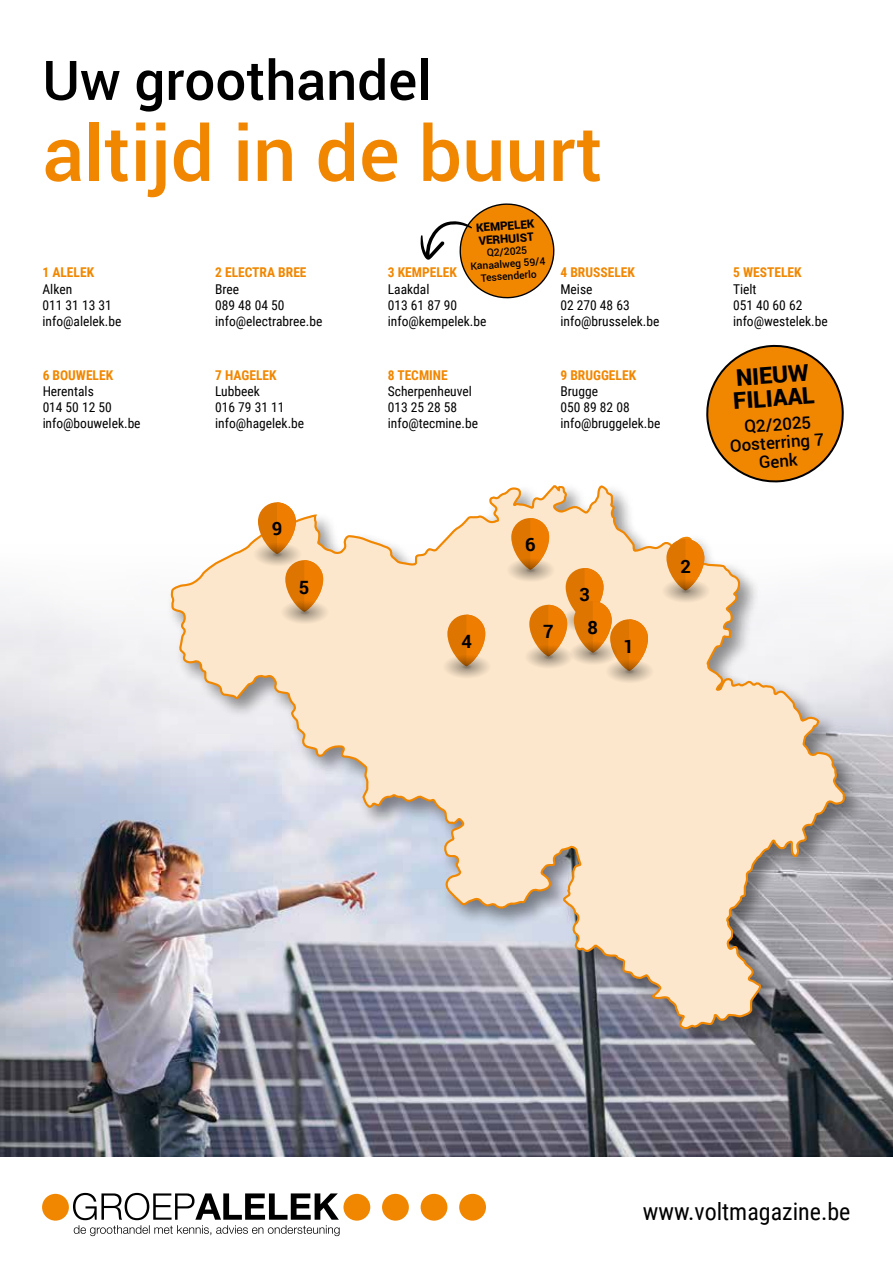
<style>
.page{position:relative;width:893px;height:1263px;background:#fff}
.page>*{position:absolute;margin:0;border:0;box-sizing:border-box;transform-origin:0 0}
.t1{font:500 76.65px "Roboto";color:#f18700}
.t2{font:500 54.75px "Roboto";color:#000}
.t3{font:24px "Roboto Condensed";color:#000}
.t4{font:900 22.95px/23px "Roboto";color:#000}
.t5{font:700 18.3px "Roboto";color:#000}
.t6{font:500 16.95px/18.5px "Roboto";color:#000;text-align:center}
.t7{font:13.5px/16.2px "Roboto Condensed";color:#000}
.t8{font:700 13.5px "Roboto Condensed";color:#f18700}
.t9{font:900 11.55px/12.9px "Roboto";color:#000}
.t10{font:500 10.2px/12.3px "Roboto";color:#000;text-align:center}
</style>
<div class="page">
<img style="left:0;top:592px;width:893px;height:565px">
<div style="left:42px;top:1194px;width:27px;height:26px;background:#f18700;border-radius:50%"></div>
<div style="left:343px;top:1194px;width:27px;height:26px;background:#f18700;border-radius:50%"></div>
<div style="left:382px;top:1194px;width:27px;height:26px;background:#f18700;border-radius:50%"></div>
<div style="left:421px;top:1194px;width:26px;height:26px;background:#f18700;border-radius:50%"></div>
<div style="left:459px;top:1194px;width:27px;height:26px;background:#f18700;border-radius:50%"></div>
<svg style="left:73px;top:1193px;width:267px;height:43px"></svg>
<div style="left:167px;top:481px;width:699px;height:569px;background:#000;opacity:.35"></div>
<svg style="left:169px;top:481px;width:677px;height:550px;background:#ded3ca"></svg>
<svg style="left:439px;top:615px;width:55px;height:65px;background:#eab374"></svg>
<svg style="left:250px;top:502px;width:81px;height:123px;background:#eec28f"></svg>
<svg style="left:503px;top:518px;width:210px;height:166px;background:#f1c99a"></svg>
<svg style="left:420px;top:203px;width:135px;height:96px"></svg>
<svg style="left:703px;top:344px;width:144px;height:145px"></svg>
<h2 class="t2" style="left:43px;top:42px;width:390px">Uw groothandel</h2>
<h1 class="t1" style="left:43px;top:100px;width:562px">altijd in de buurt</h1>
<p class="t8" style="left:43px;top:263px;width:53px">1 ALELEK</p>
<p class="t7" style="left:43px;top:280px;width:80px">Alken<br>011 31 13 31 info@alelek.be</p>
<p class="t8" style="left:43px;top:365px;width:72px">6 BOUWELEK</p>
<p class="t7" style="left:43px;top:382px;width:100px">Herentals<br>014 50 12 50 info@bouwelek.be</p>
<p class="t8" style="left:215px;top:263px;width:93px">2 ELECTRA BREE</p>
<p class="t7" style="left:215px;top:280px;width:109px">Bree<br>089 48 04 50 info@electrabree.be</p>
<p class="t8" style="left:215px;top:365px;width:63px">7 HAGELEK</p>
<p class="t7" style="left:215px;top:382px;width:91px">Lubbeek<br>016 79 31 11 info@hagelek.be</p>
<p class="t9" style="left:476px;top:221px;width:60px;rotate:-4deg">KEMPELEK<br>VERHUIST</p>
<p class="t10" style="left:469px;top:247px;width:77px;rotate:-4deg">Q2/2025<br>Kanaalweg 59/4<br>Tessenderlo</p>
<p class="t8" style="left:388px;top:263px;width:71px">3 KEMPELEK</p>
<p class="t7" style="left:388px;top:280px;width:100px">Laakdal<br>013 61 87 90 info@kempelek.be</p>
<p class="t8" style="left:560px;top:263px;width:76px">4 BRUSSELEK</p>
<p class="t7" style="left:560px;top:280px;width:100px">Meise<br>02 270 48 63 info@brusselek.be</p>
<p class="t8" style="left:388px;top:365px;width:61px">8 TECMINE</p>
<p class="t7" style="left:388px;top:382px;width:92px">Scherpenheuvel<br>013 25 28 58 info@tecmine.be</p>
<p class="t8" style="left:560px;top:365px;width:77px">9 BRUGGELEK</p>
<p class="t7" style="left:560px;top:382px;width:101px">Brugge<br>050 89 82 08 info@bruggelek.be</p>
<h3 class="t5" style="left:272px;top:516px;width:12px">9</h3>
<h3 class="t5" style="left:299px;top:575px;width:12px">5</h3>
<h3 class="t5" style="left:461px;top:628px;width:12px">4</h3>
<h3 class="t5" style="left:525px;top:531px;width:12px">6</h3>
<h3 class="t5" style="left:580px;top:581px;width:12px">3</h3>
<h3 class="t5" style="left:543px;top:618px;width:12px">7</h3>
<h3 class="t5" style="left:588px;top:615px;width:12px">8</h3>
<h3 class="t5" style="left:623px;top:633px;width:12px">1</h3>
<h3 class="t5" style="left:681px;top:553px;width:12px">2</h3>
<p class="t8" style="left:733px;top:263px;width:70px">5 WESTELEK</p>
<p class="t7" style="left:733px;top:280px;width:96px">Tielt<br>051 40 60 62 info@westelek.be</p>
<h3 class="t4" style="left:731px;top:365px;width:83px;rotate:-4deg">NIEUW<br>FILIAAL</h3>
<p class="t6" style="left:728px;top:418px;width:96px;rotate:-4deg">Q2/2025<br>Oosterring 7<br>Genk</p>
<h3 class="t3" style="left:643px;top:1195px;width:209px">www.voltmagazine.be</h3>
</div>
